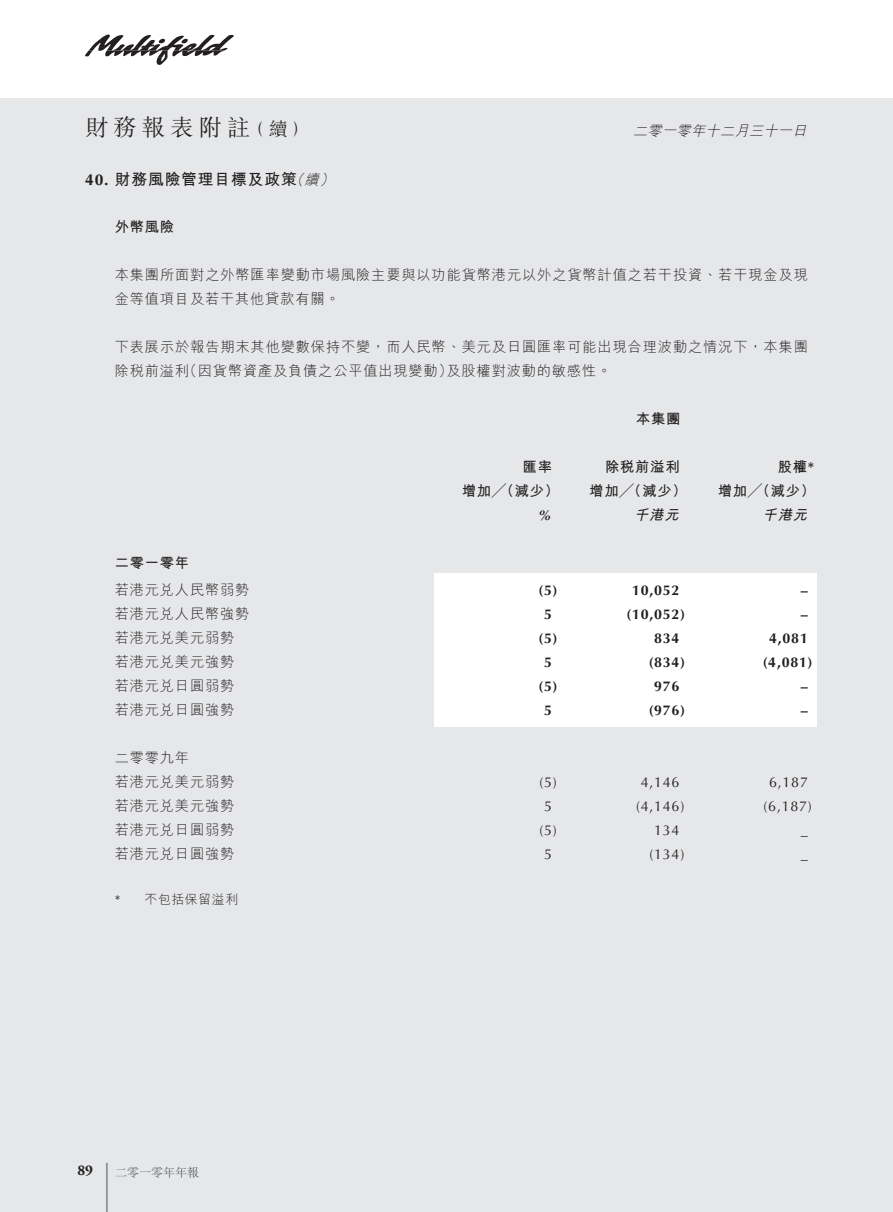
<style>
.page{position:relative;width:893px;height:1212px;background:#fff}
.page>*{position:absolute;margin:0;border:0;box-sizing:border-box;transform-origin:0 0}
.t1{font:300 23.25px "M Sung HK";letter-spacing:.22em;color:#231f20}
.t2{font:700 15.75px "M Hei HK";letter-spacing:.055em;color:#231f20}
.t3{font:700 15px "Adobe Garamond Pro";color:#231f20}
.t4{font:300 14.25px/24px "M Hei HK";letter-spacing:.055em;color:#231f20}
.t5{font:700 14.25px "Optima LT Std";letter-spacing:.055em;color:#231f20}
.t6{font:14.25px "Optima LT Std";letter-spacing:.055em;color:#231f20}
.t7{font:700 14.25px "M Hei HK";letter-spacing:.055em;color:#231f20}
.t8{font:italic 300 14.25px "M Hei HK";color:#231f20}
.t9{font:italic 700 14.25px "M Hei HK";color:#231f20}
.t10{font:italic 700 14.25px "Optima LT Std";color:#231f20}
.t11{font:300 12.75px "M Hei HK";letter-spacing:.055em;color:#231f20}
.t12{font:300 12px "M Sung HK";color:#57585a}
.s1{font-size:18.75px}
.s2{font-family:"Optima LT Std"}
.s3{font-weight:300;font-style:italic;font-size:14.25px}
.s4{font-weight:700}
.s5{font-family:"Optima LT Std";font-weight:400}
</style>
<div class="page">
<hr style="left:892px;top:98px;width:1px;height:1114px;background:#e6e7e9">
<div style="left:0;top:99px;width:893px;height:1113px;background:#e6e7e9"></div>
<hr style="left:106px;top:1163px;width:2px;height:49px;background:#808285">
<svg style="left:85px;top:35px;width:149px;height:30px"></svg>
<div style="left:434px;top:573px;width:382px;height:153px;background:#fff"></div>
<p class="t1" style="left:85px;top:111px;width:227px">財務報表附註<span class="s1">（續）</span></p>
<p class="t8" style="left:633px;top:121px;width:180px">二零一零年十二月三十一日</p>
<p class="t2" style="left:85px;top:168px;width:255px"><span class="s2">40.</span> 財務風險管理目標及政策<span class="s3">（續）</span></p>
<p class="t7" style="left:115px;top:217px;width:61px">外幣風險</p>
<p class="t4" style="left:115px;top:262px;width:695px">本集團所面對之外幣匯率變動市場風險主要與以功能貨幣港元以外之貨幣計值之若干投資、若干現金及現金等值項目及若干其他貸款有關。</p>
<p class="t4" style="left:115px;top:334px;width:695px">下表展示於報告期末其他變數保持不變，而人民幣、美元及日圓匯率可能出現合理波動之情況下，本集團除稅前溢利（因貨幣資產及負債之公平值出現變動）及股權對波動的敏感性。</p>
<p class="t7" style="left:636px;top:408px;width:46px">本集團</p>
<p class="t7" style="left:523px;top:456px;width:31px">匯率</p>
<p class="t7" style="left:605px;top:456px;width:76px">除稅前溢利</p>
<p class="t7" style="left:778px;top:456px;width:38px">股權<span class="s2">*</span></p>
<p class="t7" style="left:462px;top:480px;width:99px">增加╱（減少）</p>
<p class="t7" style="left:589px;top:480px;width:99px">增加╱（減少）</p>
<p class="t7" style="left:718px;top:480px;width:99px">增加╱（減少）</p>
<p class="t10" style="left:537px;top:506px;width:20px">%</p>
<p class="t9" style="left:634px;top:504px;width:50px">千港元</p>
<p class="t9" style="left:763px;top:504px;width:50px">千港元</p>
<p class="t4" style="left:115px;top:548px;width:136px;line-height:27px"><span class="s4">二零一零年<br></span>若港元兌人民幣弱勢</p>
<p class="t5" style="left:539px;top:581px;width:20px">(5)</p>
<p class="t5" style="left:632px;top:581px;width:49px">10,052</p>
<p class="t5" style="left:801px;top:581px;width:9px">–</p>
<p class="t4" style="left:115px;top:601px;width:136px">若港元兌人民幣強勢</p>
<p class="t5" style="left:544px;top:605px;width:9px">5</p>
<p class="t5" style="left:626px;top:605px;width:60px">(10,052)</p>
<p class="t5" style="left:801px;top:605px;width:9px">–</p>
<p class="t4" style="left:115px;top:625px;width:121px">若港元兌美元弱勢</p>
<p class="t5" style="left:539px;top:629px;width:20px">(5)</p>
<p class="t5" style="left:654px;top:629px;width:27px">834</p>
<p class="t5" style="left:769px;top:629px;width:40px">4,081</p>
<p class="t4" style="left:115px;top:649px;width:121px">若港元兌美元強勢</p>
<p class="t5" style="left:544px;top:653px;width:9px">5</p>
<p class="t5" style="left:649px;top:653px;width:38px">(834)</p>
<p class="t5" style="left:763px;top:653px;width:51px">(4,081)</p>
<p class="t4" style="left:115px;top:673px;width:121px">若港元兌日圓弱勢</p>
<p class="t5" style="left:539px;top:677px;width:20px">(5)</p>
<p class="t5" style="left:654px;top:677px;width:27px">976</p>
<p class="t5" style="left:801px;top:677px;width:9px">–</p>
<p class="t4" style="left:115px;top:697px;width:121px">若港元兌日圓強勢</p>
<p class="t5" style="left:544px;top:701px;width:9px">5</p>
<p class="t5" style="left:649px;top:701px;width:38px">(976)</p>
<p class="t5" style="left:801px;top:701px;width:9px">–</p>
<p class="t4" style="left:115px;top:745px;width:121px">二零零九年<br>若港元兌美元弱勢</p>
<p class="t6" style="left:539px;top:773px;width:19px">(5)</p>
<p class="t6" style="left:641px;top:773px;width:40px">4,146</p>
<p class="t6" style="left:769px;top:773px;width:40px">6,187</p>
<p class="t4" style="left:115px;top:793px;width:121px">若港元兌美元強勢</p>
<p class="t6" style="left:544px;top:797px;width:9px">5</p>
<p class="t6" style="left:636px;top:797px;width:50px">(4,146)</p>
<p class="t6" style="left:764px;top:797px;width:50px">(6,187)</p>
<p class="t4" style="left:115px;top:817px;width:121px">若港元兌日圓弱勢</p>
<p class="t6" style="left:539px;top:821px;width:19px">(5)</p>
<p class="t6" style="left:654px;top:821px;width:27px">134</p>
<p class="t6" style="left:801px;top:821px;width:9px">_</p>
<p class="t4" style="left:115px;top:841px;width:121px">若港元兌日圓強勢</p>
<p class="t6" style="left:544px;top:845px;width:9px">5</p>
<p class="t6" style="left:649px;top:845px;width:36px">(134)</p>
<p class="t6" style="left:801px;top:845px;width:9px">_</p>
<p class="t11" style="left:115px;top:891px;width:125px"><span class="s5">*</span> 不包括保留溢利</p>
<p class="t3" style="left:77px;top:1162px;width:17px">89</p>
<p class="t12" style="left:115px;top:1164px;width:85px">二零一零年年報</p>
</div>
